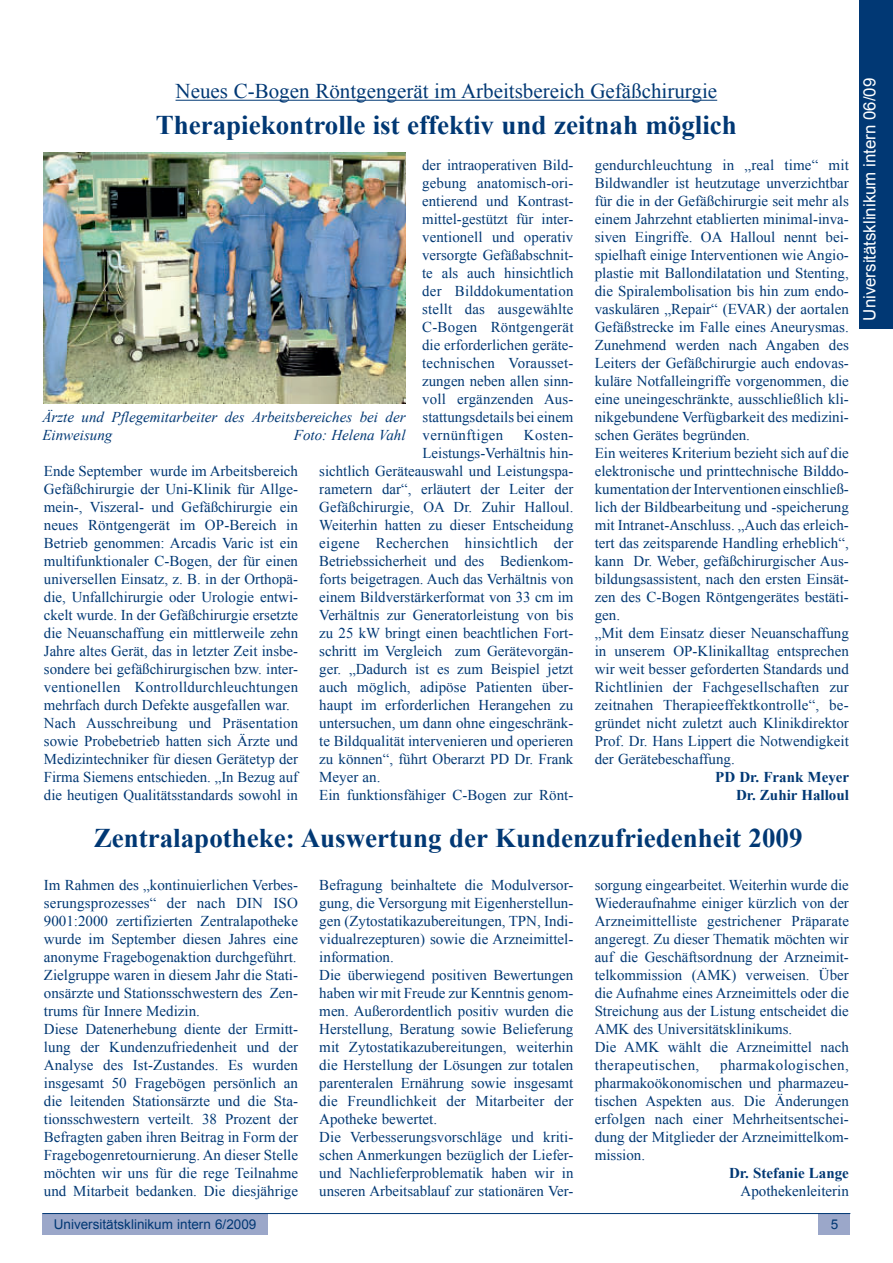
<style>
.page{position:relative;width:893px;height:1263px;background:#fff}
.page>*{position:absolute;margin:0;border:0;box-sizing:border-box;transform-origin:0 0}
.t1{font:700 27px "Times New Roman";color:#013874}
.t2{font:21px "Times New Roman";color:#013874}
.t3{font:16.8px "Arial";color:#fff}
.t4{font:15px/18px "Times New Roman";color:#013874}
.t5{font:italic 15px/18px "Times New Roman";color:#013874}
.t6{font:700 15px/18px "Times New Roman";color:#013874;text-align:right}
.t7{font:15px "Times New Roman";letter-spacing:.02em;color:#013874}
.t8{font:13.5px "Arial";color:#013874}
</style>
<div class="page">
<div style="left:42px;top:1213px;width:226px;height:21px;background:#9ba7c9"></div>
<div style="left:818px;top:1213px;width:32px;height:21px;background:#9ba7c9"></div>
<div style="left:859px;top:0;width:34px;height:329px;background:#013874"></div>
<hr style="left:42px;top:1213px;width:808px;height:1px;background:#013874">
<hr style="left:176px;top:100px;width:541px;height:1px;background:#013874">
<img style="left:43px;top:152px;width:362px;height:252px">
<h2 class="t2" style="left:176px;top:79px;width:543px">Neues C-Bogen Röntgengerät im Arbeitsbereich Gefäßchirurgie</h2>
<h1 class="t1" style="left:156px;top:109px;width:583px">Therapiekontrolle ist effektiv und zeitnah möglich</h1>
<p class="t4" style="left:422px;top:155px;width:153px;text-align:justify">der intraoperativen Bild&shy;gebung anatomisch-ori&shy;entierend und Kontrast&shy;mittel-gestützt für inter&shy;ventionell und operativ versorgte Gefäßabschnit&shy;te als auch hinsichtlich der Bilddokumentation stellt das ausgewählte C-Bogen Röntgengerät die erforderlichen geräte&shy;technischen Vorausset&shy;zungen neben allen sinn&shy;voll ergänzenden Aus&shy;stattungsdetails bei einem vernünftigen</p>
<p class="t5" style="left:42px;top:407px;width:365px">Ärzte und Pflegemitarbeiter des Arbeitsbereiches bei der<br>Einweisung</p>
<p class="t5" style="left:294px;top:425px;width:113px">Foto: Helena Vahl</p>
<p class="t4" style="left:524px;top:425px;width:51px">Kosten-</p>
<p class="t4" style="left:423px;top:443px;width:152px">Leistungs-Verhältnis hin-</p>
<p class="t4" style="left:319px;top:461px;width:256px">sichtlich Geräteauswahl und Leistungspa-</p>
<p class="t4" style="left:319px;top:479px;width:256px">rametern dar“, erläutert der Leiter der</p>
<p class="t4" style="left:319px;top:497px;width:256px">Gefäßchirurgie, OA Dr. Zuhir Halloul.</p>
<p class="t4" style="left:319px;top:515px;width:256px">Weiterhin hatten zu dieser Entscheidung</p>
<p class="t7" style="left:319px;top:534px;width:256px">eigene Recherchen hinsichtlich der</p>
<p class="t4" style="left:319px;top:551px;width:256px">Betriebssicherheit und des Bedienkom-</p>
<p class="t4" style="left:319px;top:569px;width:256px">forts beigetragen. Auch das Verhältnis von</p>
<p class="t4" style="left:319px;top:587px;width:256px">einem Bildverstärkerformat von 33 cm im</p>
<p class="t4" style="left:319px;top:605px;width:256px">Verhältnis zur Generatorleistung von bis</p>
<p class="t4" style="left:319px;top:623px;width:256px">zu 25 kW bringt einen beachtlichen Fort-</p>
<p class="t4" style="left:319px;top:641px;width:256px">schritt im Vergleich zum Gerätevorgän-</p>
<p class="t4" style="left:319px;top:659px;width:256px">ger. „Dadurch ist es zum Beispiel jetzt</p>
<p class="t4" style="left:319px;top:677px;width:256px">auch möglich, adipöse Patienten über-</p>
<p class="t4" style="left:319px;top:695px;width:256px">haupt im erforderlichen Herangehen zu</p>
<p class="t4" style="left:319px;top:713px;width:256px">untersuchen, um dann ohne eingeschränk-</p>
<p class="t4" style="left:319px;top:731px;width:256px">te Bildqualität intervenieren und operieren</p>
<p class="t4" style="left:319px;top:749px;width:256px">zu können“, führt Oberarzt PD Dr. Frank</p>
<p class="t4" style="left:319px;top:767px;width:63px">Meyer an.</p>
<p class="t4" style="left:319px;top:785px;width:256px">Ein funktionsfähiger C-Bogen zur Rönt-</p>
<p class="t4" style="left:44px;top:461px;width:256px">Ende September wurde im Arbeitsbereich Gefäßchirurgie der Uni-Klinik für Allge&shy;mein-, Viszeral- und Gefäßchirurgie ein neues Röntgengerät im OP-Bereich in Betrieb genommen: Arcadis Varic ist ein multifunktionaler C-Bogen, der für einen universellen Einsatz, z. B. in der Orthopä&shy;die, Unfallchirurgie oder Urologie entwi&shy;ckelt wurde. In der Gefäßchirurgie ersetzte die Neuanschaffung ein mittlerweile zehn Jahre altes Gerät, das in letzter Zeit insbe&shy;sondere bei gefäßchirurgischen bzw. inter&shy;ventionellen Kontrolldurchleuchtungen mehrfach durch Defekte ausgefallen war.<br>Nach Ausschreibung und Präsentation sowie Probebetrieb hatten sich Ärzte und Medizintechniker für diesen Gerätetyp der Firma Siemens entschieden. „In Bezug auf die heutigen Qualitätsstandards sowohl in</p>
<p class="t4" style="left:595px;top:155px;width:256px">gendurchleuchtung in „real time“ mit Bildwandler ist heutzutage unverzichtbar für die in der Gefäßchirurgie seit mehr als einem Jahrzehnt etablierten minimal-inva&shy;siven Eingriffe. OA Halloul nennt bei&shy;spielhaft einige Interventionen wie Angio&shy;plastie mit Ballondilatation und Stenting, die Spiralembolisation bis hin zum endo&shy;vaskulären „Repair“ (EVAR) der aortalen Gefäßstrecke im Falle eines Aneurysmas.<br>Zunehmend werden nach Angaben des Leiters der Gefäßchirurgie auch endovas&shy;kuläre Notfalleingriffe vorgenommen, die eine uneingeschränkte, ausschließlich kli&shy;nikgebundene Verfügbarkeit des medizini&shy;schen Gerätes begründen.<br>Ein weiteres Kriterium bezieht sich auf die elektronische und printtechnische Bilddo&shy;kumentation der Interventionen einschließ&shy;lich der Bildbearbeitung und -speicherung mit Intranet-Anschluss. „Auch das erleich&shy;tert das zeitsparende Handling erheblich“, kann Dr. Weber, gefäßchirurgischer Aus&shy;bildungsassistent, nach den ersten Einsät&shy;zen des C-Bogen Röntgengerätes bestäti&shy;gen.<br>„Mit dem Einsatz dieser Neuanschaffung in unserem OP-Klinikalltag entsprechen wir weit besser geforderten Standards und Richtlinien der Fachgesellschaften zur zeitnahen Therapieeffektkontrolle“, be&shy;gründet nicht zuletzt auch Klinikdirektor Prof. Dr. Hans Lippert die Notwendigkeit der Gerätebeschaffung.</p>
<p class="t6" style="left:715px;top:768px;width:135px">PD Dr. Frank Meyer<br>Dr. Zuhir Halloul</p>
<h1 class="t1" style="left:94px;top:822px;width:710px">Zentralapotheke: Auswertung der Kundenzufriedenheit 2009</h1>
<p class="t4" style="left:44px;top:875px;width:256px">Im Rahmen des „kontinuierlichen Verbes&shy;serungsprozesses“ der nach DIN ISO 9001:2000 zertifizierten Zentralapotheke wurde im September diesen Jahres eine anonyme Fragebogenaktion durchgeführt.<br>Zielgruppe waren in diesem Jahr die Stati&shy;onsärzte und Stationsschwestern des Zen&shy;trums für Innere Medizin.<br>Diese Datenerhebung diente der Ermitt&shy;lung der Kundenzufriedenheit und der Analyse des Ist-Zustandes. Es wurden insgesamt 50 Fragebögen persönlich an die leitenden Stationsärzte und die Sta&shy;tionsschwestern verteilt. 38 Prozent der Befragten gaben ihren Beitrag in Form der Fragebogenretournierung. An dieser Stelle möchten wir uns für die rege Teilnahme und Mitarbeit bedanken. Die diesjährige</p>
<p class="t4" style="left:319px;top:875px;width:256px">Befragung beinhaltete die Modulversor&shy;gung, die Versorgung mit Eigenherstellun&shy;gen (Zytostatikazubereitungen, TPN, Indi&shy;vidualrezepturen) sowie die Arzneimittel&shy;information.<br>Die überwiegend positiven Bewertungen haben wir mit Freude zur Kenntnis genom&shy;men. Außerordentlich positiv wurden die Herstellung, Beratung sowie Belieferung mit Zytostatikazubereitungen, weiterhin die Herstellung der Lösungen zur totalen parenteralen Ernährung sowie insgesamt die Freundlichkeit der Mitarbeiter der Apotheke bewertet.<br>Die Verbesserungsvorschläge und kriti&shy;schen Anmerkungen bezüglich der Liefer&shy;und Nachlieferproblematik haben wir in unseren Arbeitsablauf zur stationären Ver-</p>
<p class="t4" style="left:595px;top:875px;width:256px">sorgung eingearbeitet. Weiterhin wurde die Wiederaufnahme einiger kürzlich von der Arzneimittelliste gestrichener Präparate angeregt. Zu dieser Thematik möchten wir auf die Geschäftsordnung der Arzneimit&shy;telkommission (AMK) verweisen. Über die Aufnahme eines Arzneimittels oder die Streichung aus der Listung entscheidet die AMK des Universitätsklinikums.<br>Die AMK wählt die Arzneimittel nach therapeutischen,</p>
<p class="t4" style="left:595px;top:1055px;width:256px;text-align:justify;text-indent:125px">pharmakologischen, pharmakoökonomischen und pharmazeu&shy;tischen Aspekten aus. Die Änderungen erfolgen nach einer Mehrheitsentschei&shy;dung der Mitglieder der Arzneimittelkom&shy;mission.</p>
<p class="t6" style="left:729px;top:1164px;width:121px">Dr. Stefanie Lange</p>
<p class="t4" style="left:740px;top:1181px;width:110px">Apothekenleiterin</p>
<p class="t8" style="left:54px;top:1216px;width:204px">Universitätsklinikum intern 6/2009</p>
<p class="t8" style="left:831px;top:1216px;width:9px">5</p>
<p class="t3" style="left:860px;top:321px;width:244px;rotate:-90deg">Universitätsklinikum intern 06/09</p>
</div>
